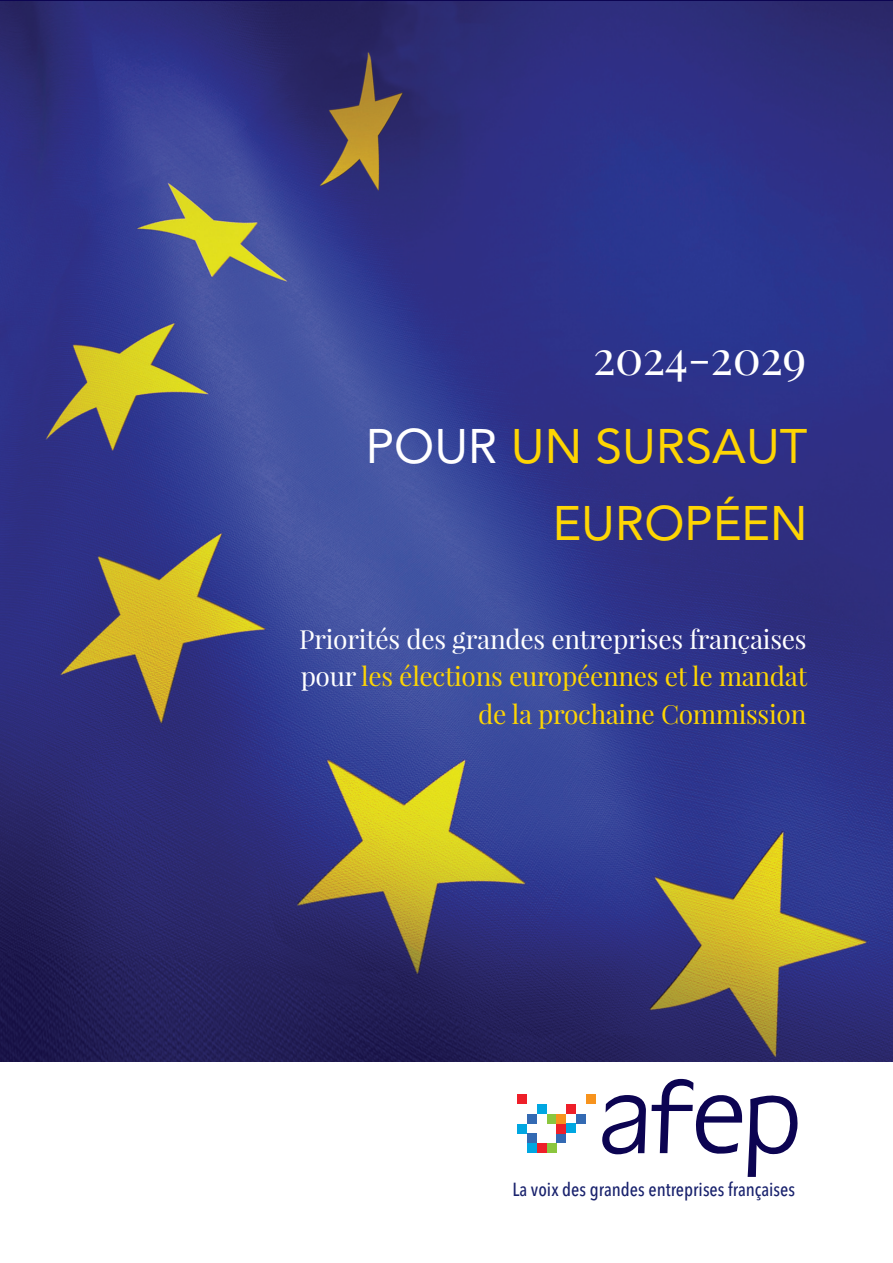
<style>
.page{position:relative;width:893px;height:1263px;background:#fff}
.page>*{position:absolute;margin:0;border:0;box-sizing:border-box;transform-origin:0 0}
.t1{font:48px/76.5px "Avenir";color:#fed503;text-align:right}
.t2{font:46.05px "Playfair Display";letter-spacing:-.01em;color:#fff}
.t3{font:25.8px/37.7px "Playfair Display";letter-spacing:-.01em;color:#fed503;text-align:right}
.t4{font:500 18.75px "Avenir Next Condensed";color:#19226d}
.s1{color:#fff}
</style>
<div class="page">
<img style="left:0;top:1px;width:893px;height:1060px">
<div style="left:547px;top:1143px;width:9px;height:10px;background:#8bc63e"></div>
<div style="left:547px;top:1113px;width:10px;height:10px;background:#8bc63e"></div>
<div style="left:576px;top:1113px;width:10px;height:10px;background:#336ab3"></div>
<div style="left:527px;top:1133px;width:10px;height:10px;background:#336ab3"></div>
<div style="left:527px;top:1114px;width:10px;height:9px;background:#336ab3"></div>
<div style="left:556px;top:1133px;width:10px;height:10px;background:#336ab3"></div>
<div style="left:527px;top:1143px;width:10px;height:10px;background:#00a7e2"></div>
<div style="left:517px;top:1123px;width:10px;height:10px;background:#00a7e2"></div>
<div style="left:537px;top:1104px;width:10px;height:9px;background:#00a7e2"></div>
<div style="left:566px;top:1123px;width:10px;height:10px;background:#00a7e2"></div>
<div style="left:556px;top:1113px;width:10px;height:10px;background:#f7931d"></div>
<div style="left:586px;top:1094px;width:10px;height:10px;background:#f7931d"></div>
<div style="left:537px;top:1143px;width:10px;height:10px;background:#ee1f29"></div>
<div style="left:556px;top:1123px;width:10px;height:10px;background:#ee1f29"></div>
<div style="left:566px;top:1103px;width:10px;height:10px;background:#ee1f29"></div>
<div style="left:517px;top:1094px;width:10px;height:10px;background:#ee1f29"></div>
<svg style="left:602px;top:1095px;width:44px;height:59px"></svg>
<svg style="left:652px;top:1079px;width:90px;height:75px"></svg>
<svg style="left:748px;top:1095px;width:50px;height:82px"></svg>
<h2 class="t2" style="left:593px;top:338px;width:215px">2024-2029</h2>
<h1 class="t1" style="left:366px;top:409px;width:443px"><span class="s1">POUR</span> UN SURSAUT<br>EUROPÉEN</h1>
<p class="t3" style="left:299px;top:622px;width:509px"><span class="s1">Priorités des grandes entreprises françaises pour</span> les élections européennes et le mandat de la prochaine Commission</p>
<p class="t4" style="left:513px;top:1182px;width:284px">La voix des grandes entreprises françaises</p>
</div>
